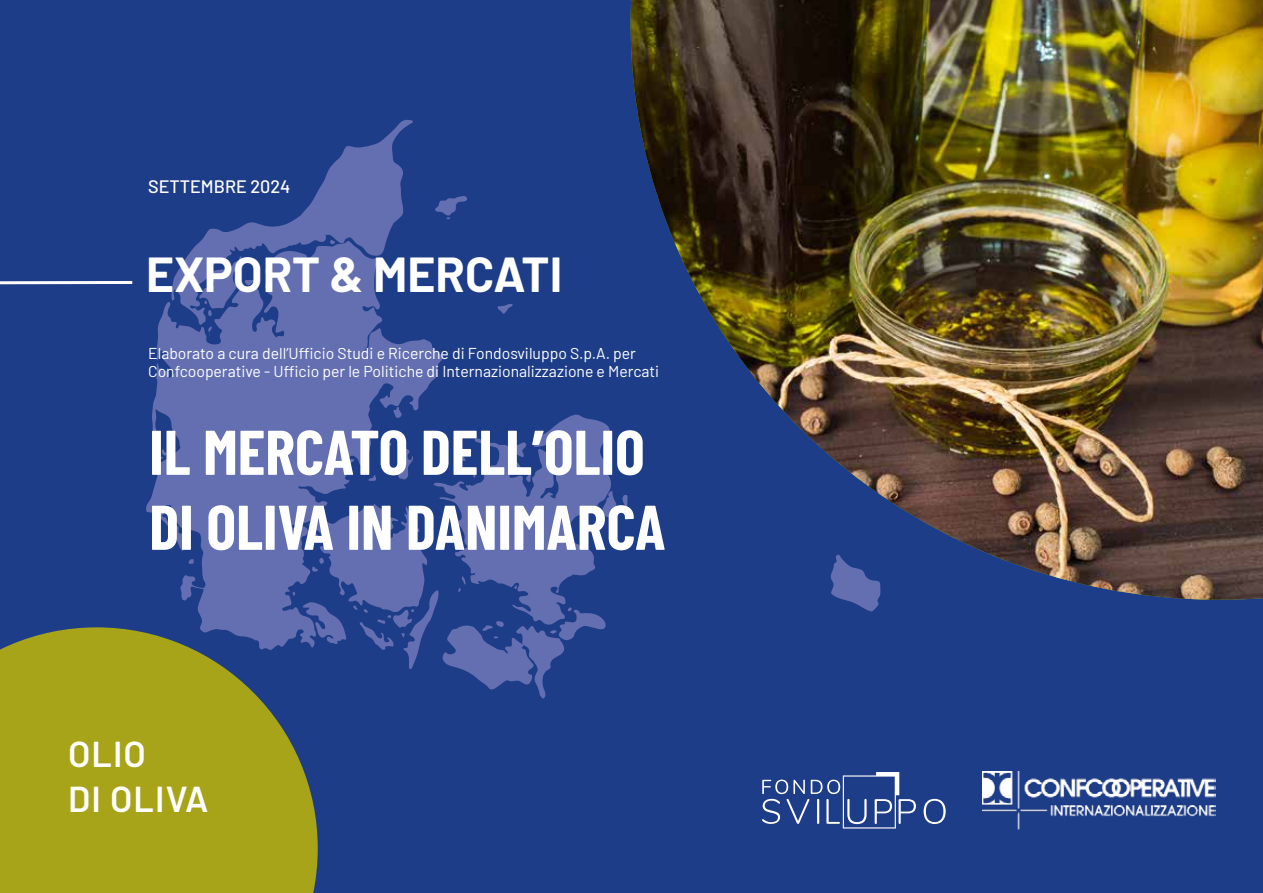
<style>
.page{position:relative;width:1263px;height:893px;background:#1e3d88}
.page>*{position:absolute;margin:0;border:0;box-sizing:border-box;transform-origin:0 0}
.t1{font:700 63px/75px "Barlow Condensed";color:#fff}
.t2{font:700 48px "Barlow";color:#fff}
.t3{font:600 36px/45px "Barlow";letter-spacing:.03em;color:#fff}
.t4{font:500 18px "Barlow";color:#fff}
.t5{font:15.75px/18px "Barlow";color:#fff}
</style>
<div class="page">
<svg style="left:622px;top:495px;width:5px;height:13px"></svg>
<svg style="left:845px;top:600px;width:34px;height:11px"></svg>
<svg style="left:201px;top:120px;width:212px;height:121px"></svg>
<svg style="left:146px;top:241px;width:297px;height:386px;fill:#646fb1"></svg>
<svg style="left:435px;top:196px;width:32px;height:23px"></svg>
<svg style="left:497px;top:304px;width:16px;height:10px"></svg>
<svg style="left:302px;top:407px;width:314px;height:292px"></svg>
<img style="left:631px;top:0;width:632px;height:600px">
<svg style="left:0;top:627px;width:318px;height:266px;background:#959728"></svg>
<svg style="left:0;top:281px;width:133px;height:4px"></svg>
<img style="left:983px;top:771px;width:233px;height:58px">
<svg style="left:762px;top:772px;width:154px;height:56px"></svg>
<svg style="left:923px;top:798px;width:23px;height:26px"></svg>
<p class="t4" style="left:148px;top:173px;width:144px">SETTEMBRE 2024</p>
<h2 class="t2" style="left:146px;top:239px;width:418px">EXPORT &amp; MERCATI</h2>
<p class="t5" style="left:148px;top:343px;width:513px">Elaborato a cura dell’Ufficio Studi e Ricerche di Fondosviluppo S.p.A. per<br>Confcooperative - Ufficio per le Politiche di Internazionalizzazione e Mercati</p>
<h1 class="t1" style="left:149px;top:411px;width:518px">IL MERCATO DELL’OLIO<br>DI OLIVA IN DANIMARCA</h1>
<h3 class="t3" style="left:68px;top:728px;width:142px">OLIO<br>DI OLIVA</h3>
</div>
